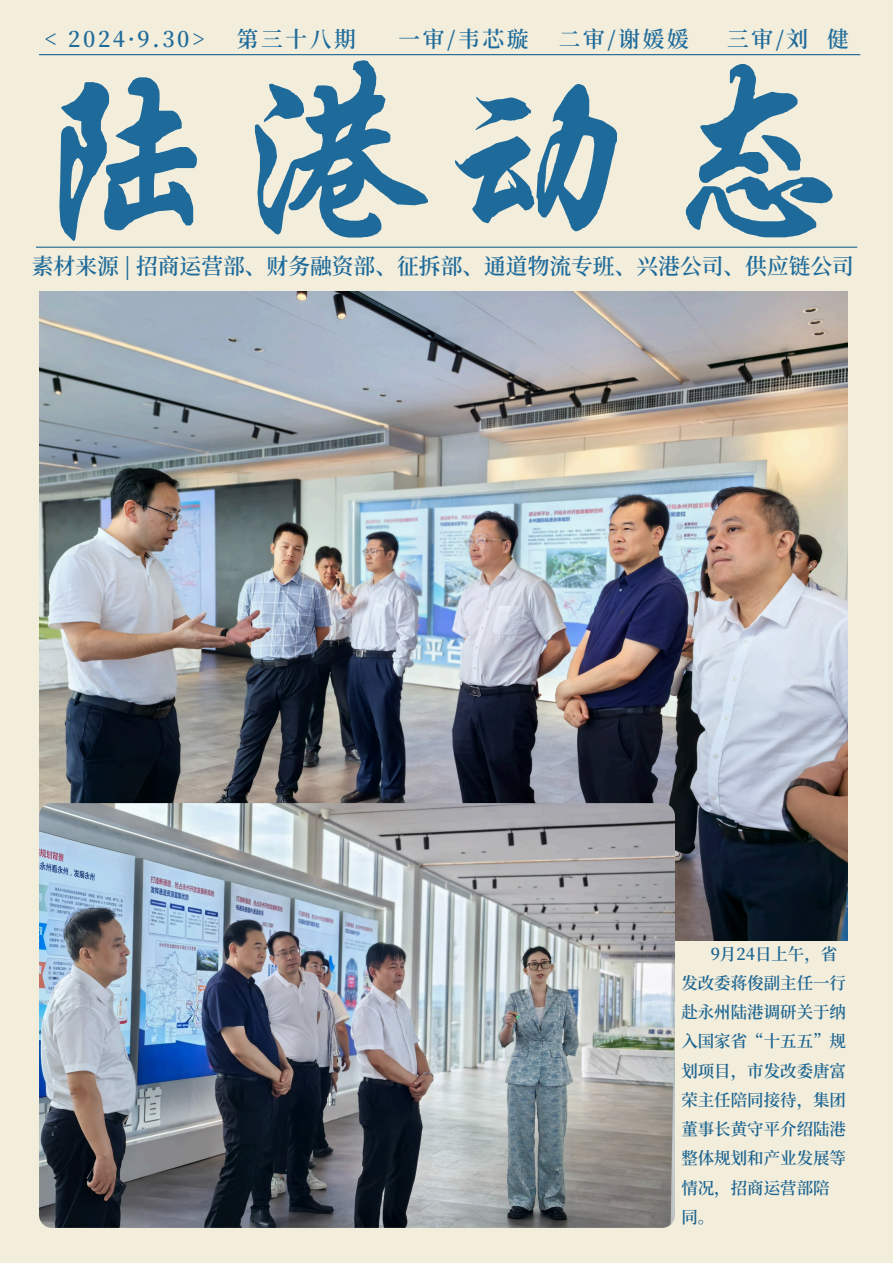
<style>
.page{position:relative;width:893px;height:1263px;background:#f3eddb}
.page>*{position:absolute;margin:0;border:0;box-sizing:border-box;transform-origin:0 0}
.t1{font:208.58px "Hellofont ID Qing Hua Xing Kai";color:#1e6b9b}
.t2{font:600 21.75px "Source Han Serif SC";color:#1e6b9b}
.t3{font:600 16.5px/29.2px "Source Han Serif SC";color:#1c6592}
</style>
<div class="page">
<hr style="left:39px;top:54px;width:821px;height:1px;background:#1c6592">
<hr style="left:36px;top:247px;width:821px;height:1px;background:#1c6592">
<img style="left:39px;top:291px;width:808px;height:649px">
<img style="left:39px;top:803px;width:636px;height:425px;border-radius:13px">
<p class="t2" style="left:45px;top:22px;width:162px">&lt; 2024·9.30&gt;</p>
<h1 class="t2" style="left:237px;top:22px;width:121px">第三十八期</h1>
<p class="t2" style="left:398px;top:22px;width:132px">一审/韦芯璇</p>
<p class="t2" style="left:559px;top:22px;width:132px">二审/谢媛媛</p>
<p class="t2" style="left:727px;top:22px;width:123px">三审/刘 健</p>
<p class="t1" style="left:24px;top:17px;width:836px">陆港动态</p>
<p class="t2" style="left:32px;top:249px;width:823px">素材来源 | 招商运营部、财务融资部、征拆部、通道物流专班、兴港公司、供应链公司</p>
<p class="t3" style="left:681px;top:938px;width:166px;text-indent:29px">9月 24日上午，省发改委蒋俊副主任一行赴永州陆港调研关于纳入国家省“十五五”规划项目，市发改委唐富荣主任陪同接待，集团董事长黄守平介绍陆港整体规划和产业发展等情况，招商运营部陪同。</p>
</div>
